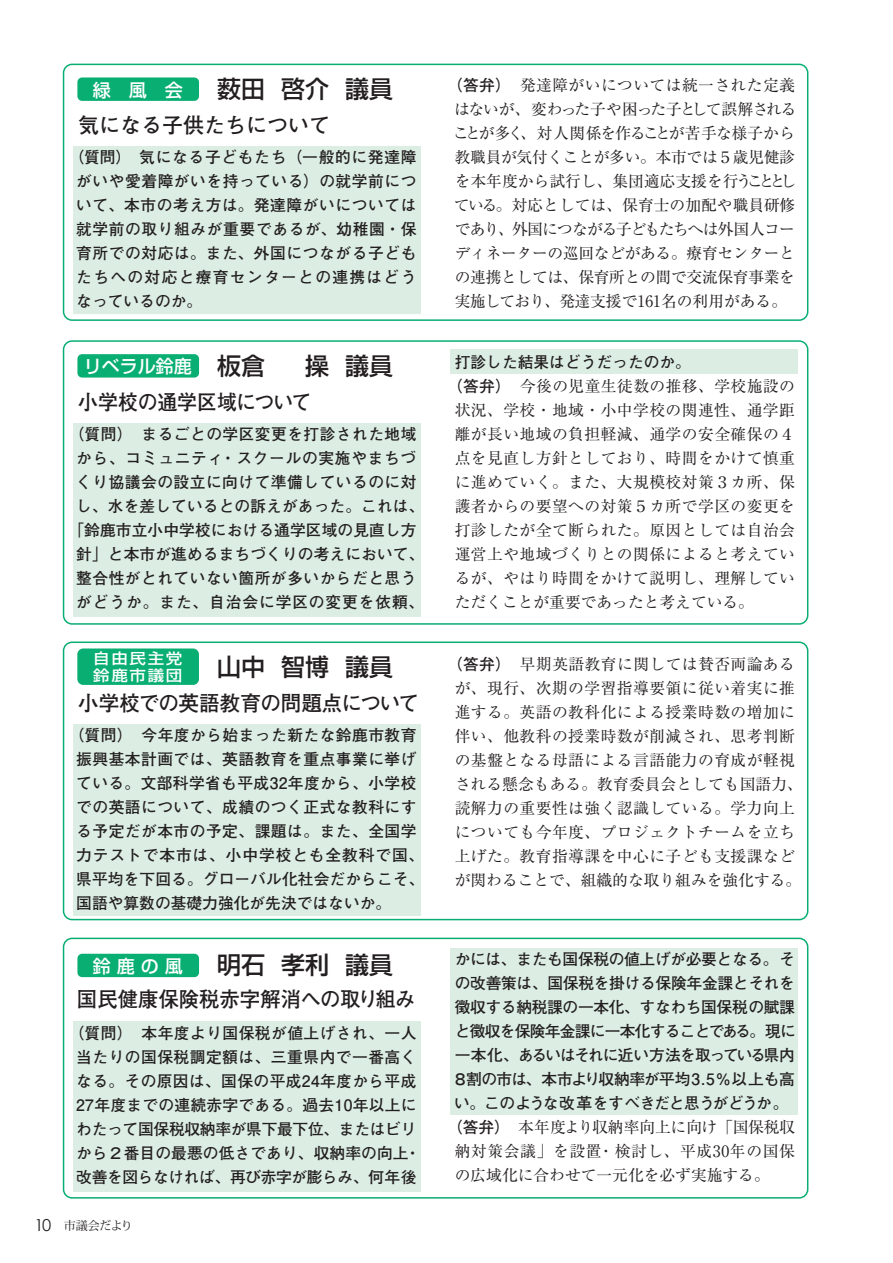
<style>
.page{position:relative;width:893px;height:1263px;background:#fff}
.page>*{position:absolute;margin:0;border:0;box-sizing:border-box;transform-origin:0 0}
.t1{font:500 24px "Shin Go Pr 5";color:#231f20}
.t2{font:700 21px "Futo Go B101 Pr 5";color:#231f20}
.t3{font:700 21px "Futo Go B101 Pr 5";letter-spacing:-.02em;color:#231f20}
.t4{font:700 21px "Futo Go B101 Pr 5";letter-spacing:-.02em;color:#231f20;scale:.95 1}
.t5{font:500 18px "Shin Go Pr 5";color:#fff}
.t6{font:700 15.75px/24px "Futo Go B101 Pr 5";letter-spacing:.015em;color:#231f20;text-align:center}
.t7{font:15.75px/24px "Ryumin Pr 5";letter-spacing:.03em;color:#231f20;text-align:center}
.t8{font:15.75px/24px "Ryumin Pr 5";letter-spacing:-.02em;color:#231f20;text-align:center}
.t9{font:700 15.75px "Futo Go B101 Pr 5";letter-spacing:-.02em;color:#231f20}
.t10{font:700 15.75px "Futo Go B101 Pr 5";letter-spacing:-.03em;color:#231f20}
.t11{font:15.75px "Ryumin Pr 5";color:#231f20}
.t12{font:700 15.75px "Futo Go B101 Pr 5";letter-spacing:-.05em;color:#231f20}
.t13{font:700 15.75px "Futo Go B101 Pr 5";letter-spacing:-.075em;color:#231f20}
.t14{font:500 14.85px/16.5px "Shin Go Pr 5";letter-spacing:.1em;color:#fff;scale:1.11 1}
.t15{font:12px "Koz Min Pro";letter-spacing:-.03em;color:#231f20}
.s1{font-size:24px;color:#231f20}
.s2{font-family:"Century Gothic";font-size:16.5px}
.s3{font-family:"Futo Go B101 Pr 5";font-weight:700}
</style>
<div class="page">
<div style="left:450px;top:349px;width:348px;height:25px;background:#dceee4"></div>
<div style="left:450px;top:948px;width:348px;height:167px;background:#dceee4"></div>
<div style="left:73px;top:146px;width:348px;height:167px;background:#dceee4"></div>
<div style="left:63px;top:64px;width:745px;height:257px;border:2px solid #09ae73;border-radius:9px"></div>
<div style="left:77px;top:77px;width:122px;height:24px;background:#09ae73;border-radius:5px"></div>
<div style="left:73px;top:423px;width:348px;height:193px;background:#dceee4"></div>
<div style="left:63px;top:340px;width:745px;height:285px;border:2px solid #09ae73;border-radius:9px"></div>
<div style="left:77px;top:354px;width:122px;height:24px;background:#09ae73;border-radius:5px"></div>
<div style="left:73px;top:724px;width:348px;height:191px;background:#dceee4"></div>
<div style="left:63px;top:641px;width:745px;height:279px;border:2px solid #09ae73;border-radius:9px"></div>
<div style="left:73px;top:1021px;width:348px;height:170px;background:#dceee4"></div>
<div style="left:63px;top:938px;width:745px;height:260px;border:2px solid #09ae73;border-radius:9px"></div>
<div style="left:77px;top:954px;width:122px;height:23px;background:#09ae73;border-radius:5px"></div>
<div style="left:77px;top:648px;width:122px;height:37px;background:#09ae73;border-radius:6px"></div>
<p class="t5" style="left:93px;top:75px;width:91px">緑　風　会</p>
<p class="t1" style="left:217px;top:69px;width:177px">薮田 啓介 議員</p>
<p class="t2" style="left:78px;top:108px;width:254px">気になる子供たちについて</p>
<p class="t6" style="left:76px;top:144px;width:342px;text-align:justify;text-indent:-8px">（質問）気になる子どもたち（一般的に発達障がいや愛着障がいを持っている）の就学前について、本市の考え方は。発達障がいについては就学前の取り組みが重要であるが、幼稚園・保育所での対応は。また、外国につながる子どもたちへの対応と療育センターとの連携はどうなっているのか。</p>
<p class="t5" style="left:84px;top:352px;width:311px">リベラル鈴鹿 <span class="s1">板倉 　操 議員</span></p>
<p class="t4" style="left:78px;top:385px;width:247px">小学校の通学区域について</p>
<p class="t6" style="left:68px;top:421px;width:358px">（質問）　まるごとの学区変更を打診された地域から、コミュニティ・スクールの実施やまちづくり協議会の設立に向けて準備しているのに対し、水を差しているとの訴えがあった。これは、「鈴鹿市立小中学校における通学区域の見直し方針」と本市が進めるまちづくりの考えにおいて、整合性がとれていない箇所が多いからだと思うがどうか。また、自治会に学区の変更を依頼、</p>
<p class="t14" style="left:93px;top:649px;width:82px">自由民主党鈴鹿市議団</p>
<p class="t1" style="left:217px;top:647px;width:177px">山中 智博 議員</p>
<p class="t3" style="left:78px;top:686px;width:342px">小学校での英語教育の問題点について</p>
<p class="t6" style="left:76px;top:722px;width:350px;text-align:left;text-indent:-8px">（質問）今年度から始まった新たな鈴鹿市教育振興基本計画では、英語教育を重点事業に挙げている。文部科学省も平成32年度から、小学校での英語について、成績のつく正式な教科にする予定だが本市の予定、課題は。また、全国学力テストで本市は、小中学校とも全教科で国、県平均を下回る。グローバル化社会だからこそ、国語や算数の基礎力強化が先決ではないか。</p>
<p class="t5" style="left:93px;top:951px;width:91px">鈴鹿の風</p>
<p class="t1" style="left:217px;top:945px;width:177px">明石 孝利 議員</p>
<p class="t2" style="left:77px;top:982px;width:340px">国民健康保険税赤字解消への取り組み</p>
<p class="t6" style="left:68px;top:1019px;width:354px">（質問）本年度より国保税が値上げされ、一人当たりの国保税調定額は、三重県内で一番高くなる。その原因は、国保の平成24年度から平成<br>27年度までの連続赤字である。過去10年以上にわたって国保税収納率が県下最下位、またはビリから２番目の最悪の低さであり、収納率の向上・改善を図らなければ、再び赤字が膨らみ、何年後</p>
<p class="t15" style="left:35px;top:1217px;width:100px"><span class="s2">10</span> 市議会だより</p>
<p class="t8" style="left:447px;top:72px;width:351px"><span class="s3">（答弁）</span>発達障がいについては統一された定義はないが、変わった子や困った子として誤解されることが多く、対人関係を作ることが苦手な様子から教職員が気付くことが多い。本市では５歳児健診を本年度から試行し、集団適応支援を行うこととしている。対応としては、保育士の加配や職員研修であり、外国につながる子どもたちへは外国人コーディネーターの巡回などがある。療育センターとの連携としては、保育所との間で交流保育事業を実施しており、発達支援で161名の利用がある。</p>
<p class="t6" style="left:455px;top:349px;width:238px">打診した結果はどうだったのか。</p>
<p class="t7" style="left:447px;top:373px;width:350px"><span class="s3">（答弁）</span>今後の児童生徒数の推移、学校施設の</p>
<p class="t7" style="left:455px;top:397px;width:342px">状況、学校・地域・小中学校の関連性、通学距</p>
<p class="t7" style="left:455px;top:421px;width:342px">離が長い地域の負担軽減、通学の安全確保の４</p>
<p class="t7" style="left:455px;top:445px;width:342px">点を見直し方針としており、時間をかけて慎重</p>
<p class="t7" style="left:455px;top:469px;width:342px">に進めていく。また、大規模校対策３カ所、保</p>
<p class="t7" style="left:455px;top:493px;width:342px">護者からの要望への対策５カ所で学区の変更を</p>
<p class="t7" style="left:455px;top:517px;width:342px">打診したが全て断られた。原因としては自治会</p>
<p class="t7" style="left:455px;top:541px;width:342px">運営上や地域づくりとの関係によると考えてい</p>
<p class="t7" style="left:455px;top:565px;width:342px">るが、やはり時間をかけて説明し、理解してい</p>
<p class="t11" style="left:455px;top:590px;width:301px">ただくことが重要であったと考えている。</p>
<p class="t7" style="left:447px;top:651px;width:358px"><span class="s3">（答弁）</span>早期英語教育に関しては賛否両論あるが、現行、次期の学習指導要領に従い着実に推進する。英語の教科化による授業時数の増加に伴い、他教科の授業時数が削減され、思考判断の基盤となる母語による言語能力の育成が軽視される懸念もある。教育委員会としても国語力、読解力の重要性は強く認識している。学力向上についても今年度、プロジェクトチームを立ち上げた。教育指導課を中心に子ども支援課などが関わることで、組織的な取り組みを強化する。</p>
<p class="t9" style="left:455px;top:947px;width:342px">かには、またも国保税の値上げが必要となる。そ</p>
<p class="t9" style="left:455px;top:971px;width:342px">の改善策は、国保税を掛ける保険年金課とそれを</p>
<p class="t9" style="left:455px;top:995px;width:342px">徴収する納税課の一本化、すなわち国保税の賦課</p>
<p class="t12" style="left:455px;top:1019px;width:343px">と徴収を保険年金課に一本化することである。現に</p>
<p class="t13" style="left:455px;top:1043px;width:342px">一本化、あるいはそれに近い方法を取っている県内</p>
<p class="t10" style="left:453px;top:1067px;width:344px">８割の市は、本市より収納率が平均3.5％以上も高</p>
<p class="t10" style="left:454px;top:1091px;width:336px">い。このような改革をすべきだと思うがどうか。</p>
<p class="t8" style="left:447px;top:1114px;width:350px"><span class="s3">（答弁）</span>本年度より収納率向上に向け「国保税収</p>
<p class="t7" style="left:455px;top:1138px;width:342px">納対策会議」を設置・検討し、平成30年の国保</p>
<p class="t11" style="left:455px;top:1163px;width:316px">の広域化に合わせて一元化を必ず実施する。</p>
</div>
